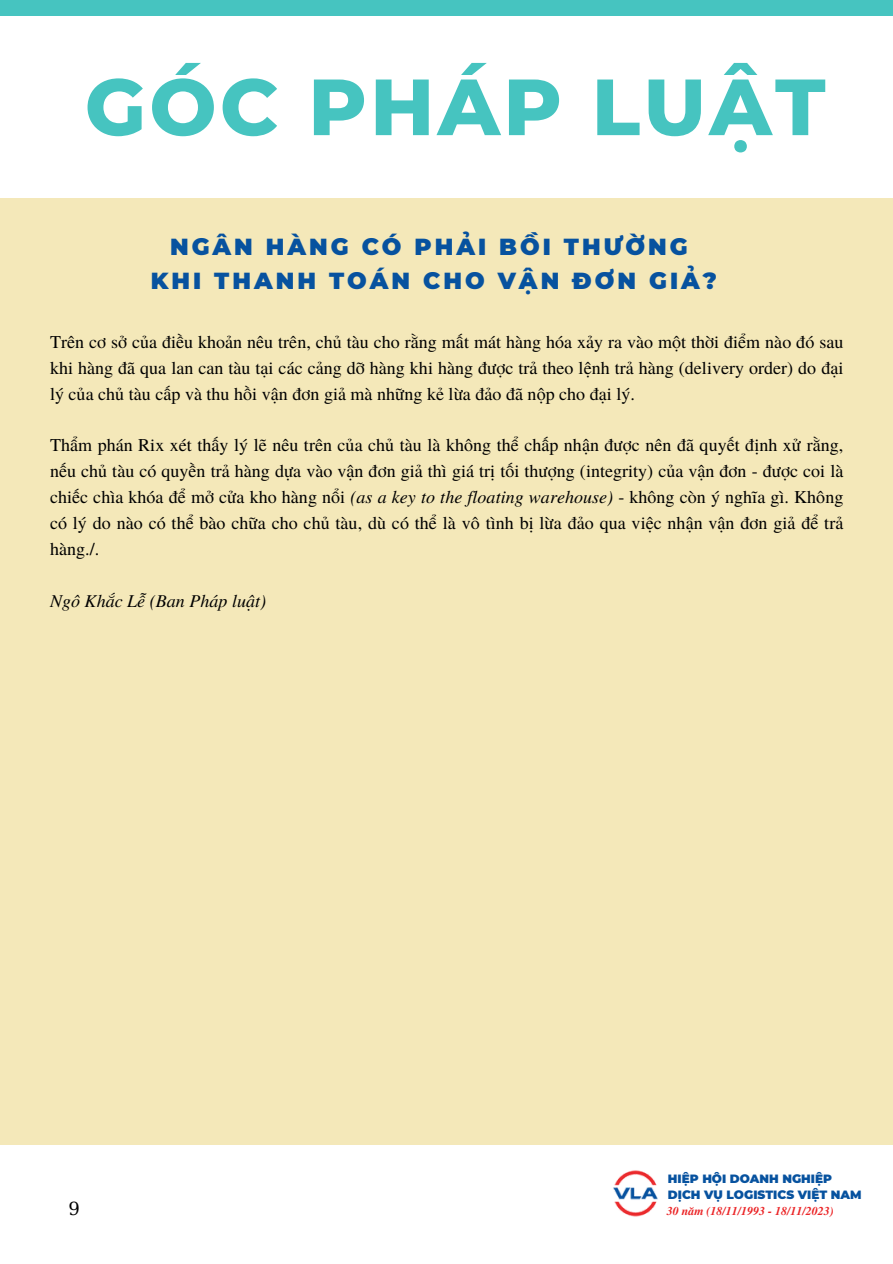
<style>
.page{position:relative;width:893px;height:1264px;background:#fff}
.page>*{position:absolute;margin:0;border:0;box-sizing:border-box;transform-origin:0 0}
.t1{font:800 79.35px "Montserrat";letter-spacing:.04em;color:#46c4c0}
.t2{font:900 23.25px/33.8px "Montserrat";letter-spacing:.13em;color:#07529f;text-align:center}
.t3{font:18px/25.8px "Te X Gyre Termes";color:#000;text-align:justify}
.t4{font:italic 18px "Te X Gyre Termes";color:#000}
.t5{font:18px "DejaVu Serif";color:#000}
.t6{font:900 12px/15.8px "Montserrat";color:#07529f}
.t7{font:italic 700 12px "Te X Gyre Termes";color:#eb2527}
.s1{font-style:italic}
</style>
<div class="page">
<div style="left:0;top:198px;width:892px;height:946px;background:#f4e8b9"></div>
<div style="left:0;top:0;width:892px;height:15px;background:#46c4c0"></div>
<img style="left:613px;top:1170px;width:45px;height:47px">
<h1 class="t1" style="left:85px;top:58px;width:742px">GÓC PHÁP LUẬT</h1>
<p class="t2" style="left:151px;top:229px;width:567px">NGÂN HÀNG CÓ PHẢI BỒI THƯỜNG<br>KHI THANH TOÁN CHO VẬN ĐƠN GIẢ?</p>
<p class="t3" style="left:50px;top:328px;width:794px">Trên cơ sở của điều khoản nêu trên, chủ tàu cho rằng mất mát hàng hóa xảy ra vào một thời điểm nào đó sau khi hàng đã qua lan can tàu tại các cảng dỡ hàng khi hàng được trả theo lệnh trả hàng (delivery order) do đại lý của chủ tàu cấp và thu hồi vận đơn giả mà những kẻ lừa đảo đã nộp cho đại lý.</p>
<p class="t3" style="left:50px;top:431px;width:794px">Thẩm phán Rix xét thấy lý lẽ nêu trên của chủ tàu là không thể chấp nhận được nên đã quyết định xử rằng, nếu chủ tàu có quyền trả hàng dựa vào vận đơn giả thì giá trị tối thượng (integrity) của vận đơn - được coi là chiếc chìa khóa để mở cửa kho hàng nổi <span class="s1">(as a key to the floating warehouse)</span> - không còn ý nghĩa gì. Không có lý do nào có thể bào chữa cho chủ tàu, dù có thể là vô tình bị lừa đảo qua việc nhận vận đơn giả để trả hàng./.</p>
<p class="t4" style="left:50px;top:587px;width:218px">Ngô Khắc Lễ (Ban Pháp luật)</p>
<p class="t5" style="left:68px;top:1198px;width:13px">9</p>
<p class="t6" style="left:668px;top:1171px;width:195px">HIỆP HỘI DOANH NGHIỆP<br>DỊCH VỤ LOGISTICS VIỆT NAM</p>
<p class="t7" style="left:666px;top:1201px;width:168px">30 năm (18/11/1993 - 18/11/2023)</p>
</div>
